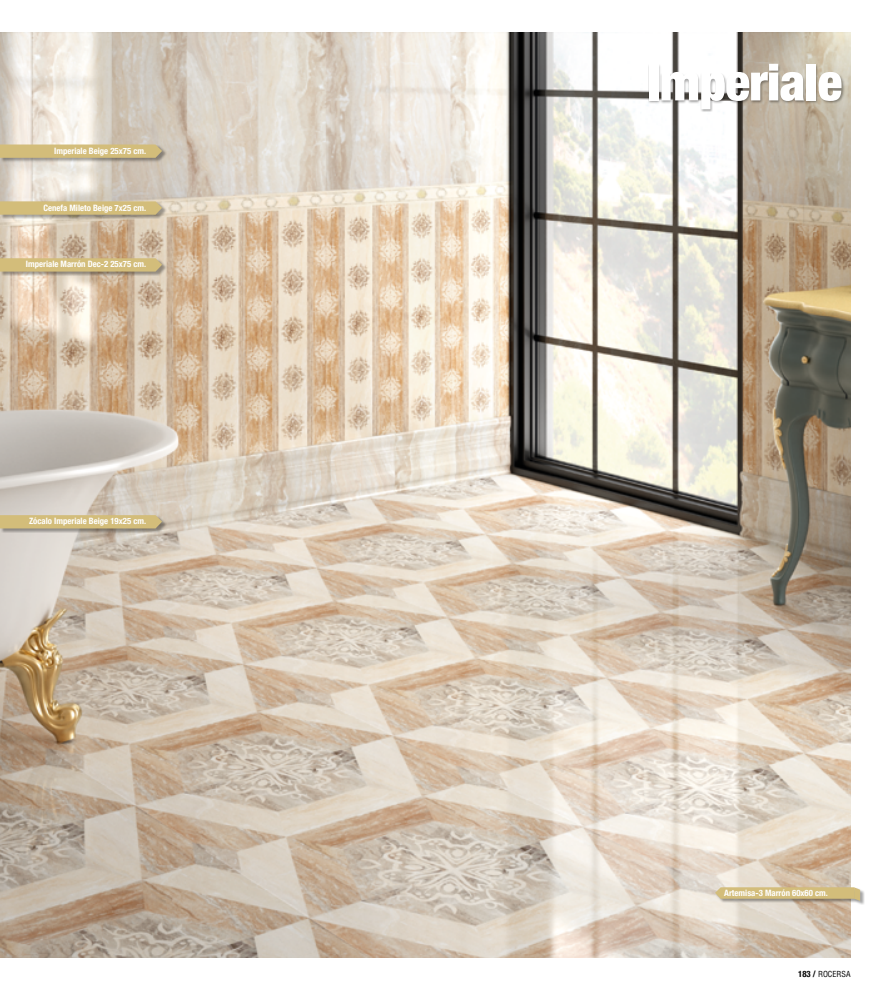
<style>
.page{position:relative;width:886px;height:993px;background:#fff}
.page>*{position:absolute;margin:0;border:0;box-sizing:border-box;transform-origin:0 0}
.t1{font:900 condensed 51.25px "Helvetica Neue";letter-spacing:-.01em;color:#fff}
.t2{font:700 condensed 8.75px "Helvetica Neue";color:#fff}
.t3{font:condensed 8.12px "Helvetica";color:#000}
.s1{font-family:"Helvetica Neue";font-weight:700;font-size:8.75px}
</style>
<div class="page">
<img style="left:0;top:33px;width:850px;height:924px">
<div style="left:648px;top:65px;width:197px;height:47px;background:#000;opacity:.35"></div>
<div style="left:715px;top:887px;width:144px;height:15px;background:#000;opacity:.35"></div>
<div style="left:854px;top:887px;width:10px;height:17px;background:#000;opacity:.35"></div>
<svg style="left:715px;top:887px;width:145px;height:13px;background:#cdb97e"></svg>
<div style="left:0;top:145px;width:167px;height:17px;background:#000;opacity:.35"></div>
<svg style="left:0;top:144px;width:162px;height:14px;background:#d1bc7d"></svg>
<div style="left:0;top:201px;width:167px;height:18px;background:#000;opacity:.35"></div>
<svg style="left:0;top:201px;width:162px;height:14px;background:#d1bc7c"></svg>
<div style="left:0;top:258px;width:167px;height:18px;background:#000;opacity:.35"></div>
<svg style="left:0;top:258px;width:162px;height:13px;background:#d2bc7b"></svg>
<div style="left:0;top:515px;width:167px;height:17px;background:#000;opacity:.35"></div>
<svg style="left:0;top:515px;width:162px;height:13px;background:#d2bc7b"></svg>
<p class="t2" style="left:54px;top:145px;width:94px">Imperiale Beige 25x75 cm.</p>
<p class="t2" style="left:43px;top:202px;width:104px">Cenefa Mileto Beige 7x25 cm.</p>
<p class="t2" style="left:26px;top:259px;width:122px">Imperiale Marrón Dec-2 25x75 cm.</p>
<p class="t2" style="left:29px;top:515px;width:119px">Zócalo Imperiale Beige 19x25 cm.</p>
<h1 class="t1" style="left:647px;top:51px;width:197px">Imperiale</h1>
<p class="t2" style="left:724px;top:886px;width:105px">Artemisa-3 Marrón 60x60 cm.</p>
<p class="t3" style="left:798px;top:968px;width:54px"><span class="s1">183 /</span> ROCERSA</p>
</div>
